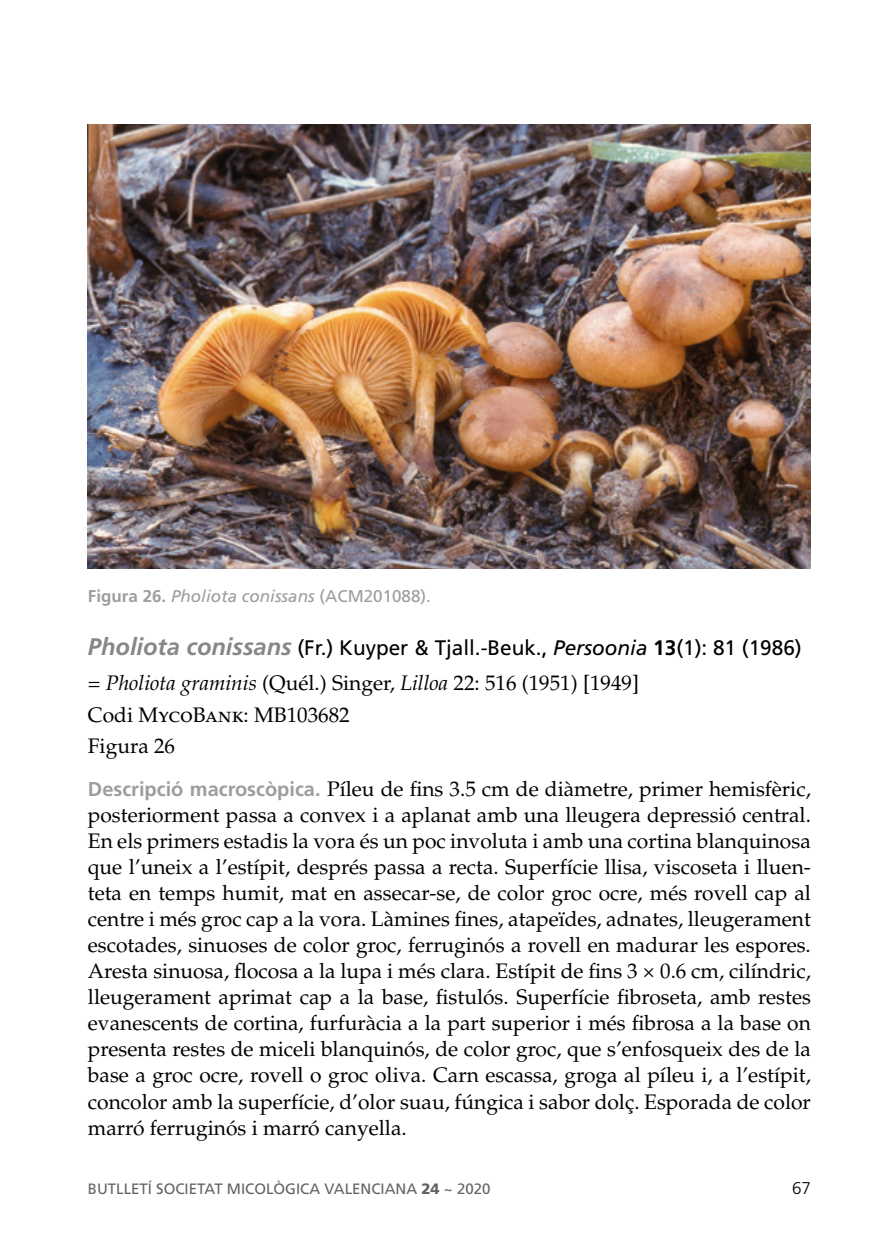
<style>
.page{position:relative;width:879px;height:1248px;background:#fff}
.page>*{position:absolute;margin:0;border:0;box-sizing:border-box;transform-origin:0 0}
.t1{font:21px/26px "Palatino LT Std";color:#000}
.t2{font:21px "Frutiger LT Std";color:#000}
.t3{font:italic 17px "Frutiger LT Std";color:#9d9d9c}
.t4{font:300 17px "Frutiger LT Std";color:#000}
.t5{font:15px "Frutiger LT Std";color:#646363}
.s1{font-weight:700;font-style:normal}
.s2{font-style:normal}
.s3{font-weight:700;font-style:italic;font-size:24px;color:#878787}
.s4{font-style:italic}
.s5{font-weight:700}
.s6{font-family:"Frutiger LT Std";font-weight:700;font-size:20px;color:#9d9d9c}
.s7{font-weight:900}
</style>
<div class="page">
<img style="left:88px;top:125px;width:723px;height:443px">
<p class="t3" style="left:88px;top:586px;width:344px"><span class="s1">Figura 26.</span> Pholiota conissans <span class="s2">(ACM201088).</span></p>
<p class="t2" style="left:88px;top:635px;width:715px"><span class="s3">Pholiota conissans</span> (Fr.) Kuyper &amp; Tjall.-Beuk., <span class="s4">Persoonia</span> <span class="s5">13</span>(1): 81 (1986)</p>
<p class="t1" style="left:88px;top:667px;width:553px;line-height:31.6px">= <span class="s4">Pholiota graminis</span> (Quél.) Singer, <span class="s4">Lilloa</span> 22: 516 (1951) [1949]<br>Codi MycoBank: MB103682<br>Figura 26</p>
<p class="t1" style="left:88px;top:776px;width:724px;text-align:justify"><span class="s6">Descripció macroscòpica.</span> Píleu de fins 3.5 cm de diàmetre, primer hemisfèric, posteriorment passa a convex i a aplanat amb una lleugera depressió central.<br>En els primers estadis la vora és un poc involuta i amb una cortina blanquinosa que l’uneix a l’estípit, després passa a recta. Superfície llisa, viscoseta i lluen&shy;teta en temps humit, mat en assecar-se, de color groc ocre, més rovell cap al centre i més groc cap a la vora. Làmines fines, atapeïdes, adnates, lleugerament escotades, sinuoses de color groc, ferruginós a rovell en madurar les espores.<br>Aresta sinuosa, flocosa a la lupa i més clara. Estípit de fins 3 × 0.6 cm, cilíndric, lleugerament aprimat cap a la base, fistulós. Superfície fibroseta, amb restes evanescents de cortina, furfuràcia a la part superior i més fibrosa a la base on presenta restes de miceli blanquinós, de color groc, que s’enfosqueix des de la base a groc ocre, rovell o groc oliva. Carn escassa, groga al píleu i, a l’estípit, concolor amb la superfície, d’olor suau, fúngica i sabor dolç. Esporada de color marró ferruginós i marró canyella.</p>
<p class="t5" style="left:88px;top:1179px;width:404px">BUTLLETÍ SOCIETAT MICOLÒGICA VALENCIANA <span class="s7">24</span> ~ 2020</p>
<p class="t4" style="left:792px;top:1177px;width:20px">67</p>
</div>
